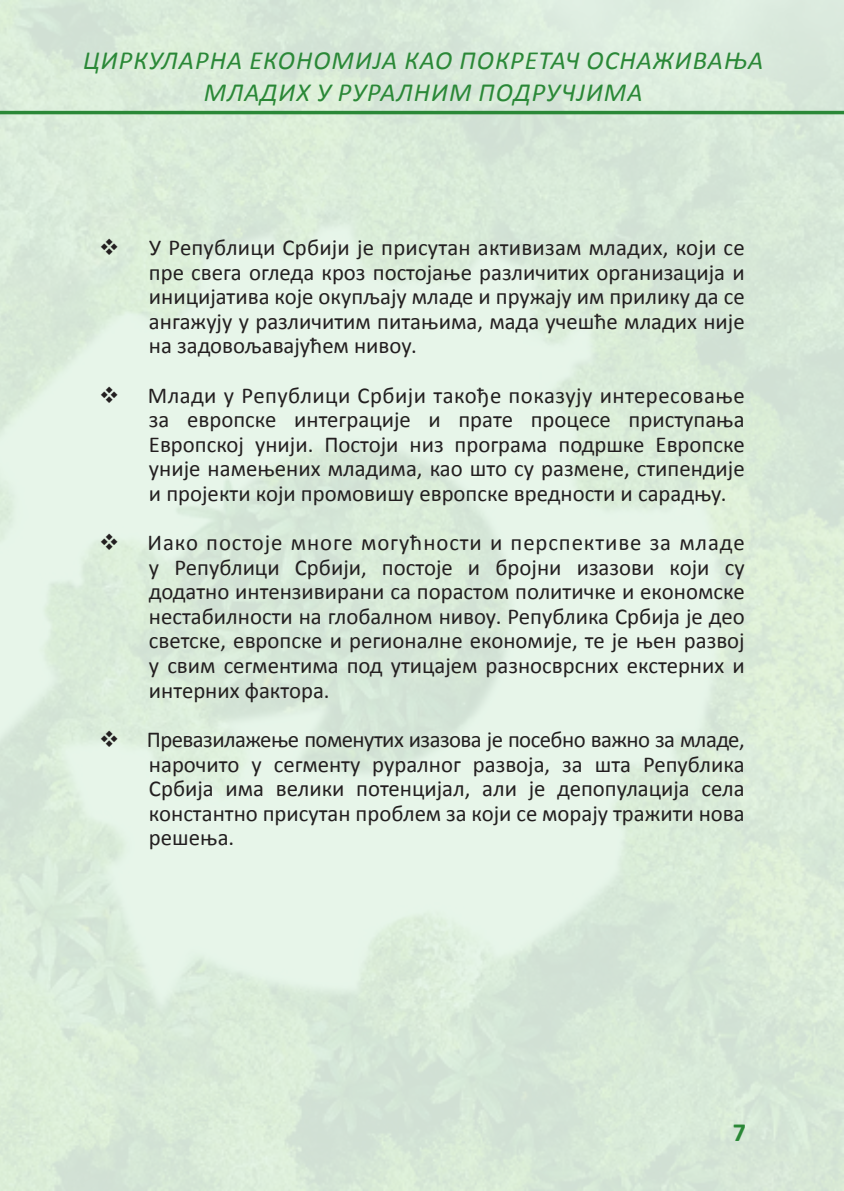
<style>
.page{position:relative;width:844px;height:1191px;background:#fff}
.page>*{position:absolute;margin:0;border:0;box-sizing:border-box;transform-origin:0 0}
.t1{font:italic 26.25px/31.5px "Calibri";letter-spacing:.04em;color:#2a8837;text-align:center}
.t2{font:700 26.25px "Calibri";color:#2a8837}
.t3{font:22.75px/24.5px "Calibri";color:#231f20;text-align:justify}
</style>
<div class="page">
<hr style="left:0;top:111px;width:843px;height:3px;background:#2a8837">
<p class="t1" style="left:83px;top:44px;width:681px">ЦИРКУЛАРНА ЕКОНОМИЈА КАО ПОКРЕТАЧ ОСНАЖИВАЊА<br>МЛАДИХ У РУРАЛНИМ ПОДРУЧЈИМА</p>
<p class="t3" style="left:149px;top:235px;width:597px;text-indent:-50px">❖ У Републици Србији је присутан активизам младих, који се пре свега огледа кроз постојање различитих организација и иницијатива које окупљају младе и пружају им прилику да се ангажују у различитим питањима, мада учешће младих није на задовољавајућем нивоу.</p>
<p class="t3" style="left:149px;top:383px;width:597px;text-indent:-50px">❖ Млади у Републици Србији такође показују интересовање за европске интеграције и прате процесе приступања Европској унији. Постоји низ програма подршке Европске уније намењених младима, као што су размене, стипендије и пројекти који промовишу европске вредности и сарадњу.</p>
<p class="t3" style="left:149px;top:530px;width:597px;text-indent:-50px">❖ Иако постоје многе могућности и перспективе за младе у Републици Србији, постоје и бројни изазови који су додатно интензивирани са порастом политичке и економске нестабилности на глобалном нивоу. Република Србија је део светске, европске и регионалне економије, те је њен развој у свим сегментима под утицајем разносврсних екстерних и интерних фактора.</p>
<p class="t3" style="left:149px;top:727px;width:597px;text-indent:-50px">❖ Превазилажење поменутих изазова је посебно важно за младе, нарочито у сегменту руралног развоја, за шта Република Србија има велики потенцијал, али је депопулација села константно присутан проблем за који се морају тражити нова решења.</p>
<p class="t2" style="left:732px;top:1115px;width:15px">7</p>
</div>
